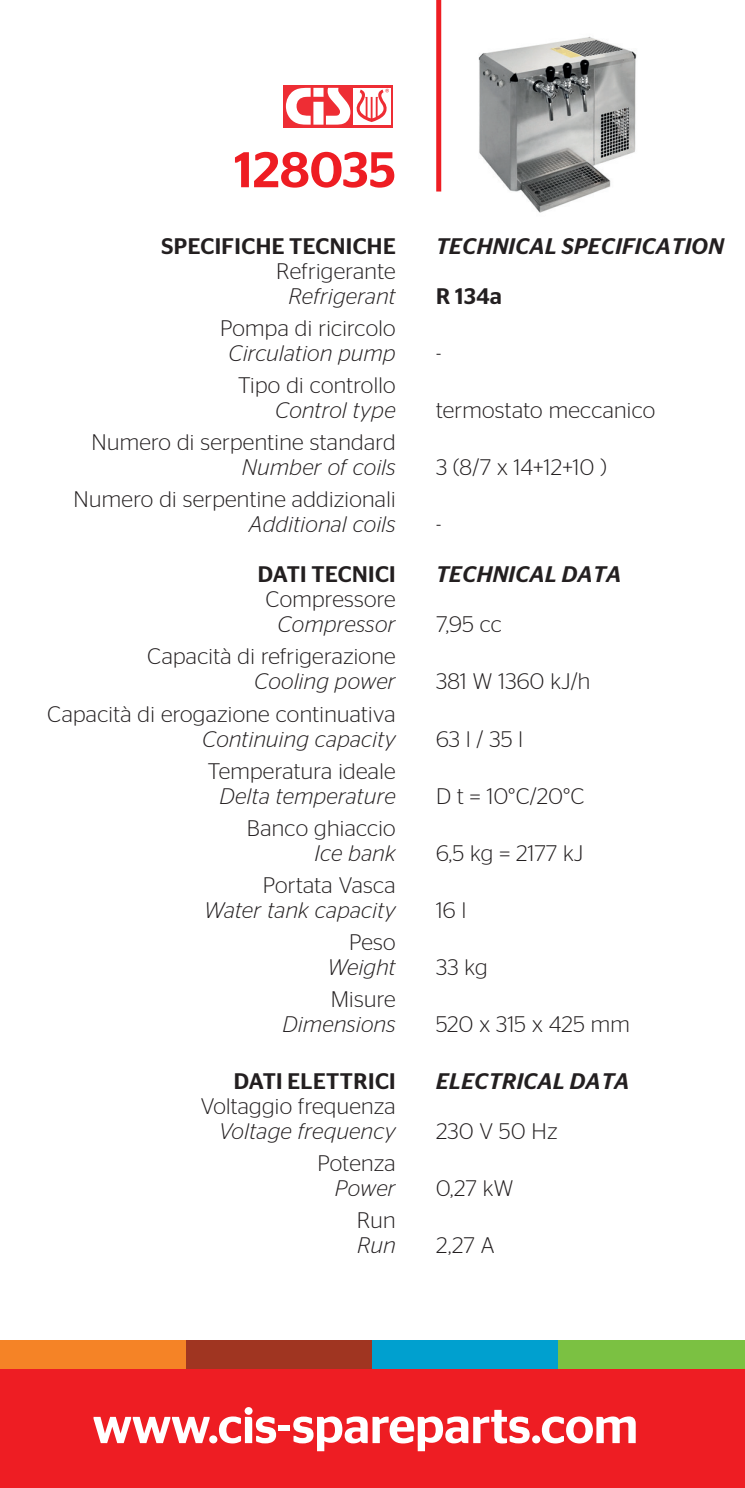
<style>
.page{position:relative;width:745px;height:1488px;background:#fff}
.page>*{position:absolute;margin:0;border:0;box-sizing:border-box;transform-origin:0 0}
.t1{font:500 50px "Stag Sans";letter-spacing:-.01em;color:#fff}
.t2{font:500 50px "Stag Sans";color:#ee1d23}
.t3{font:300 22.5px "Stag Sans";letter-spacing:.015em;color:#231f20}
.t4{font:italic 300 22.5px "Stag Sans";letter-spacing:.015em;color:#231f20}
.t5{font:italic 500 22.5px "Stag Sans";letter-spacing:.02em;color:#231f20}
.t6{font:500 22.5px "Stag Sans";letter-spacing:.02em;color:#231f20}
</style>
<div class="page">
<div style="left:0;top:1366px;width:744px;height:121px;background:#ee1d23"></div>
<div style="left:0;top:1339px;width:186px;height:29px;background:#f58326"></div>
<div style="left:186px;top:1339px;width:186px;height:29px;background:#a03521"></div>
<div style="left:372px;top:1339px;width:186px;height:29px;background:#00a0cf"></div>
<div style="left:558px;top:1339px;width:186px;height:29px;background:#7bc142"></div>
<div style="left:436px;top:0;width:5px;height:191px;background:#ee1d23"></div>
<div style="left:283px;top:85px;width:110px;height:42px;background:#ee2d34"></div>
<div style="left:353px;top:88px;width:37px;height:36px;background:#fff"></div>
<svg style="left:286px;top:88px;width:103px;height:37px"></svg>
<img style="left:478px;top:36px;width:159px;height:177px">
<h1 class="t2" style="left:234px;top:141px;width:163px">128035</h1>
<p class="t6" style="left:161px;top:233px;width:236px">SPECIFICHE TECNICHE</p>
<p class="t5" style="left:436px;top:233px;width:289px">TECHNICAL SPECIFICATION</p>
<p class="t3" style="left:276px;top:259px;width:121px">Refrigerante</p>
<p class="t4" style="left:288px;top:284px;width:109px">Refrigerant</p>
<p class="t6" style="left:436px;top:283px;width:68px">R 134a</p>
<p class="t3" style="left:220px;top:316px;width:177px">Pompa di ricircolo</p>
<p class="t4" style="left:228px;top:341px;width:168px">Circulation pump</p>
<p class="t3" style="left:436px;top:341px;width:7px">-</p>
<p class="t3" style="left:238px;top:373px;width:159px">Tipo di controllo</p>
<p class="t4" style="left:275px;top:398px;width:122px">Control type</p>
<p class="t3" style="left:436px;top:398px;width:221px">termostato meccanico</p>
<p class="t3" style="left:91px;top:430px;width:305px">Numero di serpentine standard</p>
<p class="t4" style="left:242px;top:455px;width:155px">Number of coils</p>
<p class="t3" style="left:436px;top:455px;width:172px">3 (8/7 x 14+12+10 )</p>
<p class="t3" style="left:74px;top:487px;width:323px">Numero di serpentine addizionali</p>
<p class="t4" style="left:249px;top:512px;width:148px">Additional coils</p>
<p class="t3" style="left:436px;top:512px;width:7px">-</p>
<p class="t6" style="left:258px;top:561px;width:139px">DATI TECNICI</p>
<p class="t5" style="left:436px;top:561px;width:187px">TECHNICAL DATA</p>
<p class="t3" style="left:265px;top:587px;width:132px">Compressore</p>
<p class="t4" style="left:277px;top:612px;width:119px">Compressor</p>
<p class="t3" style="left:436px;top:612px;width:67px">7,95 cc</p>
<p class="t3" style="left:147px;top:644px;width:250px">Capacità di refrigerazione</p>
<p class="t4" style="left:254px;top:669px;width:143px">Cooling power</p>
<p class="t3" style="left:436px;top:669px;width:156px">381 W 1360 kJ/h</p>
<p class="t3" style="left:47px;top:701px;width:350px">Capacità di erogazione continuativa</p>
<p class="t4" style="left:202px;top:726px;width:195px">Continuing capacity</p>
<p class="t3" style="left:436px;top:726px;width:88px">63 l / 35 l</p>
<p class="t3" style="left:208px;top:758px;width:189px">Temperatura ideale</p>
<p class="t4" style="left:219px;top:783px;width:177px">Delta temperature</p>
<p class="t3" style="left:436px;top:783px;width:150px">D t = 10°C/20°C</p>
<p class="t3" style="left:247px;top:815px;width:150px">Banco ghiaccio</p>
<p class="t4" style="left:314px;top:840px;width:83px">Ice bank</p>
<p class="t3" style="left:436px;top:840px;width:149px">6,5 kg = 2177 kJ</p>
<p class="t3" style="left:263px;top:872px;width:134px">Portata Vasca</p>
<p class="t4" style="left:204px;top:897px;width:193px">Water tank capacity</p>
<p class="t3" style="left:436px;top:897px;width:32px">16 l</p>
<p class="t3" style="left:349px;top:929px;width:48px">Peso</p>
<p class="t4" style="left:327px;top:954px;width:70px">Weight</p>
<p class="t3" style="left:436px;top:954px;width:53px">33 kg</p>
<p class="t3" style="left:330px;top:986px;width:66px">Misure</p>
<p class="t4" style="left:282px;top:1011px;width:115px">Dimensions</p>
<p class="t3" style="left:436px;top:1011px;width:195px">520 x 315 x 425 mm</p>
<p class="t6" style="left:234px;top:1068px;width:163px">DATI ELETTRICI</p>
<p class="t5" style="left:436px;top:1068px;width:195px">ELECTRICAL DATA</p>
<p class="t3" style="left:201px;top:1094px;width:196px">Voltaggio frequenza</p>
<p class="t4" style="left:219px;top:1119px;width:178px">Voltage frequency</p>
<p class="t3" style="left:436px;top:1119px;width:123px">230 V 50 Hz</p>
<p class="t3" style="left:317px;top:1151px;width:80px">Potenza</p>
<p class="t4" style="left:334px;top:1176px;width:62px">Power</p>
<p class="t3" style="left:436px;top:1176px;width:79px">0,27 kW</p>
<p class="t3" style="left:357px;top:1208px;width:40px">Run</p>
<p class="t4" style="left:357px;top:1233px;width:40px">Run</p>
<p class="t3" style="left:436px;top:1233px;width:60px">2,27 A</p>
<h1 class="t1" style="left:92px;top:1396px;width:547px">www.cis-spareparts.com</h1>
</div>
